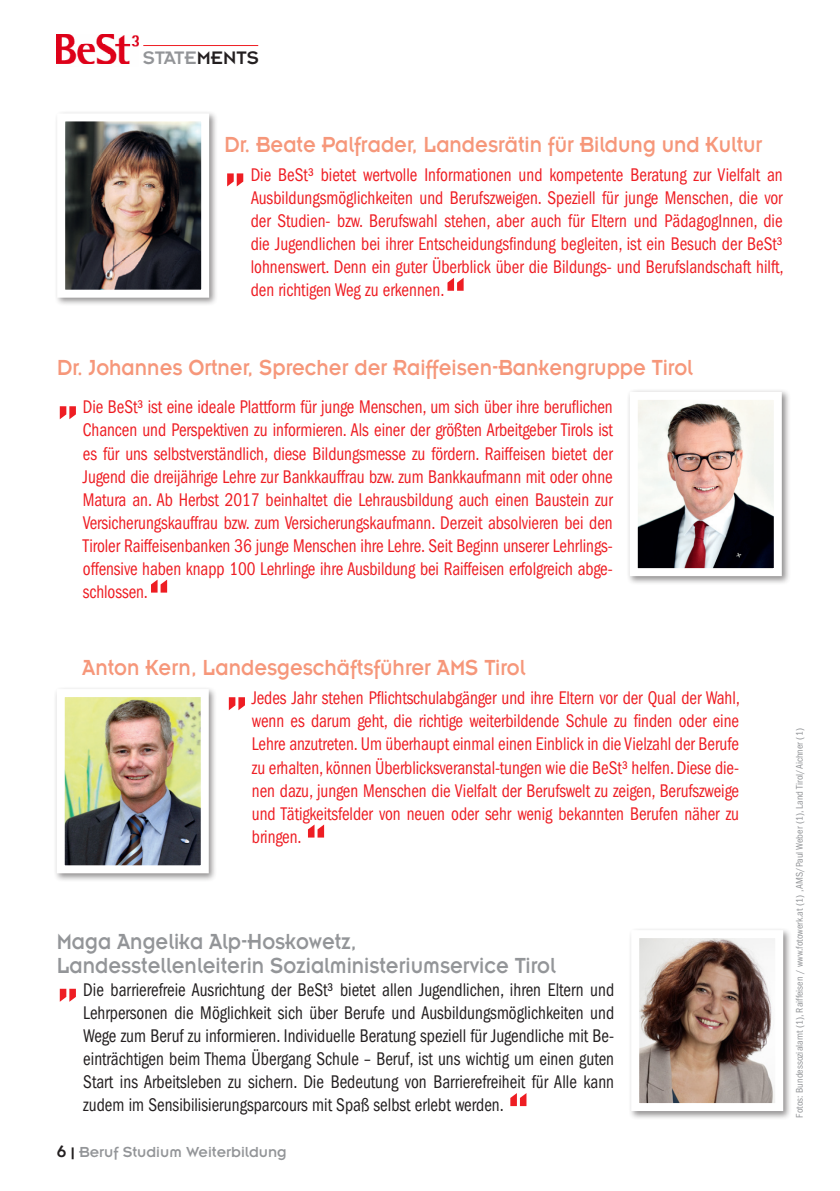
<style>
.page{position:relative;width:840px;height:1191px;background:#fff}
.page>*{position:absolute;margin:0;border:0;box-sizing:border-box;transform-origin:0 0}
.t1{font:70px "Insignia";color:#ee1d23;scale:.9 1}
.t2{font:70px "Insignia A";color:#ee1d23;scale:.9 1}
.t3{font:24px "Insignia";color:#f6977a;scale:.9 1}
.t4{font:24px/23.6px "Insignia";color:#939598;scale:.9 1}
.t5{font:20px "Insignia";color:#939598}
.t6{font:condensed 19px/23px "Franklin Gothic";letter-spacing:-.005em;color:#ee1d23;text-align:justify;scale:.9 1}
.t7{font:condensed 19px/23px "Franklin Gothic";color:#231f20;text-align:justify;scale:.9 1}
.t8{font:16px "Insignia";color:#939598}
.t9{font:condensed 10px "Franklin Gothic";color:#939598}
.s1{color:#231f20}
.s2{font-size:18px;color:#231f20}
</style>
<div class="page">
<img style="left:57px;top:34px;width:81px;height:30px">
<hr style="left:143px;top:45px;width:115px;height:1px;background:#ee1d23">
<div style="left:626px;top:388px;width:164px;height:197px;background:#231f20;opacity:.5"></div>
<img style="left:638px;top:401px;width:134px;height:166px">
<div style="left:629px;top:392px;width:152px;height:184px;border:8px solid #fff"></div>
<div style="left:627px;top:926px;width:164px;height:193px;background:#231f20;opacity:.5"></div>
<img style="left:640px;top:939px;width:133px;height:163px">
<div style="left:53px;top:685px;width:164px;height:197px;background:#231f20;opacity:.5"></div>
<img style="left:66px;top:698px;width:134px;height:166px">
<div style="left:57px;top:689px;width:152px;height:184px;border:8px solid #fff"></div>
<div style="left:54px;top:110px;width:164px;height:197px;background:#231f20;opacity:.5"></div>
<img style="left:66px;top:122px;width:134px;height:167px">
<div style="left:57px;top:113px;width:152px;height:185px;border:8px solid #fff"></div>
<p class="t5" style="left:143px;top:48px;width:118px">STATE<span class="s1">MENTS</span></p>
<p class="t3" style="left:224px;top:132px;width:599px">Dr. Beate Palfrader, Landesrätin für Bildung und Kultur</p>
<h1 class="t1" style="left:224px;top:123px;width:26px">„</h1>
<p class="t6" style="left:250px;top:163px;width:593px">Die BeSt³ bietet wertvolle Informationen und kompetente Beratung zur Vielfalt an Ausbildungsmöglichkeiten und Berufszweigen. Speziell für junge Menschen, die vor der Studien- bzw. Berufswahl stehen, aber auch für Eltern und PädagogInnen, die die Jugendlichen bei ihrer Entscheidungsfindung begleiten, ist ein Besuch der BeSt³ lohnenswert. Denn ein guter Überblick über die Bildungs- und Berufslandschaft hilft, den richtigen Weg zu erkennen.</p>
<h1 class="t2" style="left:444px;top:264px;width:26px">“</h1>
<p class="t3" style="left:57px;top:355px;width:707px">Dr. Johannes Ortner, Sprecher der Raiffeisen-Bankengruppe Tirol</p>
<h1 class="t1" style="left:57px;top:356px;width:26px">„</h1>
<p class="t6" style="left:83px;top:396px;width:590px">Die BeSt³ ist eine ideale Plattform für junge Menschen, um sich über ihre beruflichen Chancen und Perspektiven zu informieren. Als einer der größten Arbeitgeber Tirols ist es für uns selbstverständlich, diese Bildungsmesse zu fördern. Raiffeisen bietet der Jugend die dreijährige Lehre zur Bankkauffrau bzw. zum Bankkaufmann mit oder ohne Matura an. Ab Herbst 2017 beinhaltet die Lehrausbildung auch einen Baustein zur Versicherungskauffrau bzw. zum Versicherungskaufmann. Derzeit absolvieren bei den Tiroler Raiffeisenbanken 36 junge Menschen ihre Lehre. Seit Beginn unserer Lehrlings&shy;offensive haben knapp 100 Lehrlinge ihre Ausbildung bei Raiffeisen erfolgreich abge&shy;schlossen.</p>
<h1 class="t2" style="left:148px;top:566px;width:26px">“</h1>
<p class="t3" style="left:82px;top:655px;width:493px">Anton Kern, Landesgeschäftsführer AMS Tirol</p>
<h1 class="t1" style="left:226px;top:646px;width:26px">„</h1>
<p class="t6" style="left:252px;top:687px;width:543px">Jedes Jahr stehen Pflichtschulabgänger und ihre Eltern vor der Qual der Wahl, wenn es darum geht, die richtige weiterbildende Schule zu finden oder eine Lehre anzutreten. Um überhaupt einmal einen Einblick in die Vielzahl der Berufe zu erhalten, können Überblicksveranstal-tungen wie die BeSt³ helfen. Diese die&shy;nen dazu, jungen Menschen die Vielfalt der Berufswelt zu zeigen, Berufszweige und Tätigkeitsfelder von neuen oder sehr wenig bekannten Berufen näher zu bringen.</p>
<h1 class="t2" style="left:305px;top:810px;width:26px">“</h1>
<p class="t4" style="left:57px;top:930px;width:555px">Maga Angelika Alp-Hoskowetz,<br>Landesstellenleiterin Sozialministeriumservice Tirol</p>
<h1 class="t1" style="left:57px;top:938px;width:26px">„</h1>
<p class="t7" style="left:83px;top:978px;width:591px">Die barrierefreie Ausrichtung der BeSt³ bietet allen Jugendlichen, ihren Eltern und Lehrpersonen die Möglichkeit sich über Berufe und Ausbildungsmöglichkeiten und Wege zum Beruf zu informieren. Individuelle Beratung speziell für Jugendliche mit Be&shy;einträchtigen beim Thema Übergang Schule – Beruf, ist uns wichtig um einen guten Start ins Arbeitsleben zu sichern. Die Bedeutung von Barrierefreiheit für Alle kann zudem im Sensibilisierungsparcours mit Spaß selbst erlebt werden.</p>
<h1 class="t2" style="left:507px;top:1079px;width:26px">“</h1>
<p class="t8" style="left:57px;top:1143px;width:231px"><span class="s2">6 |</span> Beruf Studium Weiterbildung</p>
<p class="t9" style="left:793px;top:1117px;width:391px;rotate:-90deg">Fotos: Bundessozialamt (1), Raiffeisen / www.fotowerk.at (1) , AMS/Paul Weber (1), Land Tirol/Aichner (1)</p>
</div>
